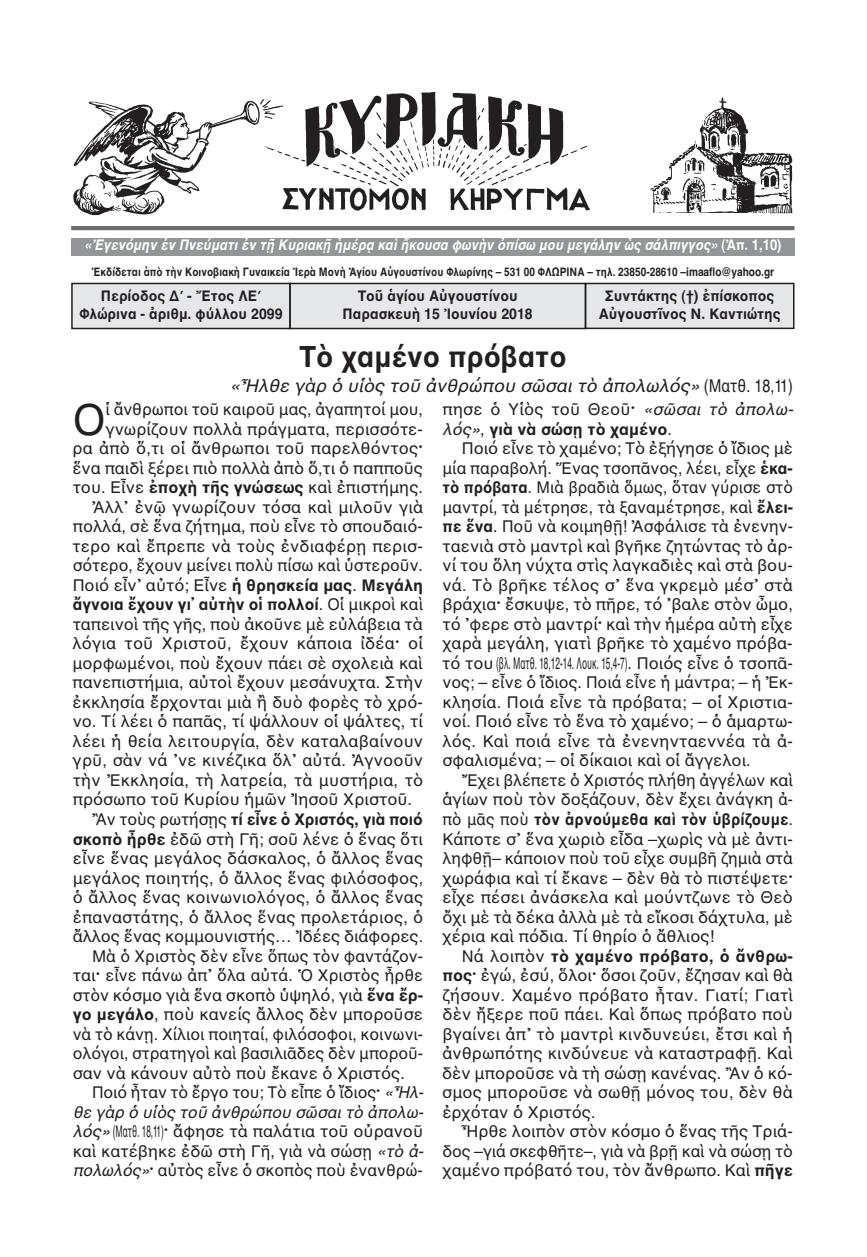
<style>
.page{position:relative;width:867px;height:1257px;background:#fff}
.page>*{position:absolute;margin:0;border:0;box-sizing:border-box;transform-origin:0 0}
.t1{font:43.5px "AL Helvetica";color:#231f20}
.t2{font:700 30px "AL Helvetica";color:#231f20;scale:.95 1}
.t3{font:italic 18px "AL Helvetica";color:#231f20}
.t4{font:16.5px "AL Helvetica";color:#231f20}
.t5{font:700 16.5px "AL Helvetica";color:#231f20}
.t6{font:16.5px "AL Helvetica";color:#231f20;scale:.5 1}
.t7{font:16.5px "AL Helvetica";color:#231f20;scale:.93 1}
.t8{font:700 16.5px "AL Helvetica";color:#231f20;scale:.93 1}
.t9{font:italic 16.5px "AL Helvetica";color:#231f20}
.t10{font:700 15px/18px "AL Helvetica";color:#231f20;text-align:center;scale:.95 1}
.t11{font:italic 700 15px "AL Helvetica";color:#fff;scale:.88 1}
.t12{font:700 12px "AL Helvetica";color:#231f20;scale:.85 1}
.s1{font-style:normal}
.s2{font-weight:700}
.s3{font-weight:400}
.s4{font-style:italic}
.s5{font-weight:400;font-style:italic}
</style>
<div class="page">
<div style="left:291px;top:284px;width:293px;height:44px;background:#e6e7e9"></div>
<div style="left:289px;top:283px;width:297px;height:46px;border:2px solid #231f20"></div>
<div style="left:73px;top:284px;width:216px;height:44px;background:#e6e7e9"></div>
<div style="left:71px;top:283px;width:220px;height:46px;border:2px solid #231f20"></div>
<div style="left:586px;top:284px;width:206px;height:43px;background:#e6e7e9"></div>
<div style="left:585px;top:283px;width:209px;height:46px;border:2px solid #231f20"></div>
<div style="left:71px;top:224px;width:723px;height:6px;background:#6c6d70"></div>
<div style="left:71px;top:238px;width:723px;height:17px;background:#939598"></div>
<div style="left:71px;top:89px;width:723px;height:137px;background:#fff"></div>
<img style="left:73px;top:92px;width:720px;height:124px">
<p class="t11" style="left:84px;top:236px;width:794px">«Ἐγενόμην ἐν Πνεύματι ἐν τῇ Κυριακῇ ἡμέρᾳ καὶ ἤκουσα φωνὴν ὀπίσω μου μεγάλην ὡς σάλπιγγος» <span class="s1">(Ἀπ. 1,10)</span></p>
<p class="t12" style="left:92px;top:264px;width:804px">Ἐκδίδεται ἀπὸ τὴν Κοινοβιακὴ Γυναικεία Ἱερὰ Μονὴ Ἁγίου Αὐγουστίνου Φλωρίνης – 531 00 ΦΛΩΡΙΝΑ – τηλ. 23850-28610 –imaaflo@yahoo.gr</p>
<p class="t10" style="left:79px;top:286px;width:215px">Περίοδος Δ΄ - Ἔτος ΛΕ΄<br>Φλώρινα - ἀριθμ. φύλλου 2099</p>
<p class="t10" style="left:598px;top:286px;width:193px">Συντάκτης (†) ἐπίσκοπος<br>Αὐγουστῖνος Ν. Καντιώτης</p>
<p class="t2" style="left:299px;top:339px;width:283px">Τὸ χαμένο πρόβατο</p>
<p class="t3" style="left:230px;top:375px;width:564px">«Ἦλθε γὰρ ὁ υἱὸς τοῦ ἀνθρώπου σῶσαι τὸ ἀπολωλός» <span class="s1">(Ματθ. 18,11)</span></p>
<p class="t10" style="left:342px;top:286px;width:201px">Τοῦ ἁγίου Αὐγουστίνου<br>Παρασκευὴ 15 Ἰουνίου 2018</p>
<p class="t1" style="left:73px;top:394px;width:34px">Ο</p>
<p class="t4" style="left:105px;top:400px;width:319px">ἱ ἄνθρωποι τοῦ καιροῦ μας, ἀγαπητοί μου,</p>
<p class="t4" style="left:105px;top:419px;width:319px">γνωρίζουν πολλὰ πράγματα, περισσότε-</p>
<p class="t4" style="left:72px;top:439px;width:352px">ρα ἀπὸ ὅ,τι οἱ ἄνθρωποι τοῦ παρελθόντος<span class="s2">·</span></p>
<p class="t4" style="left:72px;top:458px;width:352px">ἕνα παιδὶ ξέρει πιὸ πολλὰ ἀπὸ ὅ,τι ὁ παπποῦς</p>
<p class="t4" style="left:73px;top:478px;width:352px">του. Εἶνε <span class="s2">ἐποχὴ τῆς γνώσεως</span> καὶ ἐπιστήμης.</p>
<p class="t4" style="left:92px;top:497px;width:332px">Ἀλλ᾽ ἐνῷ γνωρίζουν τόσα καὶ μιλοῦν γιὰ</p>
<p class="t4" style="left:73px;top:517px;width:352px">πολλά, σὲ ἕνα ζήτημα, ποὺ εἶνε τὸ σπουδαιό-</p>
<p class="t4" style="left:72px;top:536px;width:352px">τερο καὶ ἔπρεπε νὰ τοὺς ἐνδιαφέρῃ περισ-</p>
<p class="t4" style="left:73px;top:556px;width:352px">σότερο, ἔχουν μείνει πολὺ πίσω καὶ ὑστεροῦν.</p>
<p class="t4" style="left:73px;top:575px;width:352px">Ποιό εἶν᾽ αὐτό; Εἶνε <span class="s2">ἡ θρησκεία μας</span>. <span class="s2">Μεγάλη</span></p>
<p class="t5" style="left:73px;top:595px;width:352px">ἄγνοια ἔχουν γι᾽ αὐτὴν οἱ πολλοί<span class="s3">. Οἱ μικροὶ καὶ</span></p>
<p class="t4" style="left:73px;top:614px;width:351px">ταπεινοὶ τῆς γῆς, ποὺ ἀκοῦνε μὲ εὐλάβεια τὰ</p>
<p class="t4" style="left:72px;top:634px;width:352px">λόγια τοῦ Χριστοῦ, ἔχουν κάποια ἰδέα<span class="s2">·</span> οἱ</p>
<p class="t4" style="left:72px;top:653px;width:352px">μορφωμένοι, ποὺ ἔχουν πάει σὲ σχολειὰ καὶ</p>
<p class="t4" style="left:72px;top:673px;width:352px">πανεπιστήμια, αὐτοὶ ἔχουν μεσάνυχτα. Στὴν</p>
<p class="t4" style="left:72px;top:692px;width:352px">ἐκκλησία ἔρχονται μιὰ ἢ δυὸ φορὲς τὸ χρό-</p>
<p class="t4" style="left:73px;top:712px;width:352px">νο. Τί λέει ὁ παπᾶς, τί ψάλλουν οἱ ψάλτες, τί</p>
<p class="t4" style="left:73px;top:731px;width:352px">λέει ἡ θεία λειτουργία, δὲν καταλαβαίνουν</p>
<p class="t4" style="left:73px;top:751px;width:352px">γρῦ, σὰν νά ᾽νε κινέζικα ὅλ᾽ αὐτά. Ἀγνοοῦν</p>
<p class="t4" style="left:73px;top:770px;width:352px">τὴν Ἐκκλησία, τὴ λατρεία, τὰ μυστήρια, τὸ</p>
<p class="t4" style="left:73px;top:790px;width:341px">πρόσωπο τοῦ Κυρίου ἡμῶν Ἰησοῦ Χριστοῦ.</p>
<p class="t5" style="left:92px;top:809px;width:332px"><span class="s3">Ἂν τοὺς ρωτήσῃς</span> τί εἶνε ὁ Χριστός, γιὰ ποιό</p>
<p class="t4" style="left:73px;top:829px;width:352px"><span class="s2">σκοπὸ ἦρθε</span> ἐδῶ στὴ Γῆ; σοῦ λένε ὁ ἕνας ὅτι</p>
<p class="t4" style="left:73px;top:848px;width:352px">εἶνε ἕνας μεγάλος δάσκαλος, ὁ ἄλλος ἕνας</p>
<p class="t4" style="left:73px;top:868px;width:352px">μεγάλος ποιητής, ὁ ἄλλος ἕνας φιλόσοφος,</p>
<p class="t4" style="left:73px;top:887px;width:352px">ὁ ἄλλος ἕνας κοινωνιολόγος, ὁ ἄλλος ἕνας</p>
<p class="t4" style="left:73px;top:907px;width:352px">ἐπαναστάτης, ὁ ἄλλος ἕνας προλετάριος, ὁ</p>
<p class="t4" style="left:73px;top:926px;width:352px">ἄλλος ἕνας κομμουνιστής… Ἰδέες διάφορες.</p>
<p class="t4" style="left:92px;top:946px;width:332px">Μὰ ὁ Χριστὸς δὲν εἶνε ὅπως τὸν φαντάζον-</p>
<p class="t4" style="left:73px;top:965px;width:352px">ται<span class="s2">·</span> εἶνε πάνω ἀπ᾽ ὅλα αὐτά. Ὁ Χριστὸς ἦρθε</p>
<p class="t4" style="left:73px;top:985px;width:352px">στὸν κόσμο γιὰ ἕνα σκοπὸ ὑψηλό, γιὰ <span class="s2">ἕνα ἔρ-</span></p>
<p class="t4" style="left:73px;top:1004px;width:352px"><span class="s2">γο μεγάλο</span>, ποὺ κανείς ἄλλος δὲν μποροῦσε</p>
<p class="t4" style="left:73px;top:1024px;width:352px">νὰ τὸ κάνῃ. Χίλιοι ποιηταί, φιλόσοφοι, κοινωνι-</p>
<p class="t4" style="left:73px;top:1043px;width:352px">ολόγοι, στρατηγοὶ καὶ βασιλιᾶδες δὲν μποροῦ-</p>
<p class="t4" style="left:73px;top:1063px;width:334px">σαν νὰ κάνουν αὐτὸ ποὺ ἔκανε ὁ Χριστός.</p>
<p class="t4" style="left:92px;top:1082px;width:333px">Ποιό ἦταν τὸ ἔργο του; Τὸ εἶπε ὁ ἴδιος<span class="s2">·</span> <span class="s4">«Ἦλ-</span></p>
<p class="t9" style="left:73px;top:1102px;width:352px">θε γὰρ ὁ υἱὸς τοῦ ἀνθρώπου σῶσαι τὸ ἀπολω-</p>
<p class="t6" style="left:73px;top:1121px;width:702px"><span class="s4">λός»</span> (Ματθ. 18,11)<span class="s2">·</span> ἄφησε τὰ παλάτια τοῦ οὐρανοῦ</p>
<p class="t4" style="left:73px;top:1141px;width:352px">καὶ κατέβηκε ἐδῶ στὴ Γῆ, γιὰ νὰ σώσῃ <span class="s4">«τὸ ἀ-</span></p>
<p class="t4" style="left:73px;top:1160px;width:352px"><span class="s4">πολωλός»</span><span class="s2">·</span> αὐτὸς εἶνε ὁ σκοπὸς ποὺ ἐνανθρώ-</p>
<p class="t4" style="left:442px;top:400px;width:352px">πησε ὁ Υἱὸς τοῦ Θεοῦ<span class="s2">·</span> <span class="s4">«σῶσαι τὸ ἀπολω-</span></p>
<p class="t5" style="left:442px;top:419px;width:231px"><span class="s5">λός»</span><span class="s3">,</span> γιὰ νὰ σώσῃ τὸ χαμένο<span class="s3">.</span></p>
<p class="t4" style="left:462px;top:439px;width:332px">Ποιό εἶνε τὸ χαμένο; Τὸ ἐξήγησε ὁ ἴδιος μὲ</p>
<p class="t4" style="left:442px;top:458px;width:351px">μία παραβολή. Ἕνας τσοπᾶνος, λέει, εἶχε <span class="s2">ἑκα-</span></p>
<p class="t7" style="left:442px;top:478px;width:378px"><span class="s2">τὸ πρόβατα</span>. Μιὰ βραδιὰ ὅμως, ὅταν γύρισε στὸ</p>
<p class="t4" style="left:442px;top:497px;width:352px">μαντρί, τὰ μέτρησε, τὰ ξαναμέτρησε, καὶ <span class="s2">ἔλει-</span></p>
<p class="t4" style="left:442px;top:517px;width:352px"><span class="s2">πε ἕνα</span>. Ποῦ νὰ κοιμηθῇ! Ἀσφάλισε τὰ ἐνενην-</p>
<p class="t4" style="left:442px;top:536px;width:352px">ταενιὰ στὸ μαντρὶ καὶ βγῆκε ζητώντας τὸ ἀρ-</p>
<p class="t4" style="left:442px;top:556px;width:352px">νί του ὅλη νύχτα στὶς λαγκαδιὲς καὶ στὰ βου-</p>
<p class="t4" style="left:442px;top:575px;width:352px">νά. Τὸ βρῆκε τέλος σ᾽ ἕνα γκρεμὸ μέσ᾽ στὰ</p>
<p class="t4" style="left:442px;top:595px;width:352px">βράχια<span class="s2">·</span> ἔσκυψε, τὸ πῆρε, τό ᾽βαλε στὸν ὦμο,</p>
<p class="t4" style="left:442px;top:614px;width:352px">τό ᾽φερε στὸ μαντρί<span class="s2">·</span> καὶ τὴν ἡμέρα αὐτὴ εἶχε</p>
<p class="t4" style="left:442px;top:634px;width:352px">χαρὰ μεγάλη, γιατὶ βρῆκε τὸ χαμένο πρόβα-</p>
<p class="t4" style="left:442px;top:653px;width:352px">τό του (βλ. Ματθ. 18,12-14. Λουκ. 15,4-7). Ποιός εἶνε ὁ τσοπᾶ-</p>
<p class="t4" style="left:442px;top:673px;width:352px">νος; – εἶνε ὁ ἴδιος. Ποιά εἶνε ἡ μάντρα; – ἡ Ἐκ-</p>
<p class="t4" style="left:442px;top:692px;width:352px">κλησία. Ποιά εἶνε τὰ πρόβατα; – οἱ Χριστια-</p>
<p class="t4" style="left:442px;top:712px;width:352px">νοί. Ποιό εἶνε τὸ ἕνα τὸ χαμένο; – ὁ ἁμαρτω-</p>
<p class="t4" style="left:442px;top:731px;width:352px">λός. Καὶ ποιά εἶνε τὰ ἐνενηνταεννέα τὰ ἀ-</p>
<p class="t4" style="left:442px;top:751px;width:310px">σφαλισμένα; – οἱ δίκαιοι καὶ οἱ ἄγγελοι.</p>
<p class="t4" style="left:462px;top:770px;width:332px">Ἔχει βλέπετε ὁ Χριστός πλήθη ἀγγέλων καὶ</p>
<p class="t4" style="left:442px;top:790px;width:352px">ἁγίων ποὺ τὸν δοξάζουν, δὲν ἔχει ἀνάγκη ἀ-</p>
<p class="t8" style="left:442px;top:809px;width:378px"><span class="s3">πὸ μᾶς ποὺ</span> τὸν ἀρνούμεθα καὶ τὸν ὑβρίζουμε<span class="s3">.</span></p>
<p class="t4" style="left:442px;top:829px;width:352px">Κάποτε σ᾽ ἕνα χωριὸ εἶδα –χωρὶς νὰ μὲ ἀντι-</p>
<p class="t4" style="left:442px;top:848px;width:352px">ληφθῇ– κάποιον ποὺ τοῦ εἶχε συμβῆ ζημιὰ στὰ</p>
<p class="t4" style="left:442px;top:868px;width:352px">χωράφια καὶ τί ἔκανε – δὲν θὰ τὸ πιστέψετε<span class="s2">·</span></p>
<p class="t4" style="left:442px;top:887px;width:352px">εἶχε πέσει ἀνάσκελα καὶ μούντζωνε τὸ Θεὸ</p>
<p class="t4" style="left:442px;top:907px;width:352px">ὄχι μὲ τὰ δέκα ἀλλὰ μὲ τὰ εἴκοσι δάχτυλα, μὲ</p>
<p class="t4" style="left:442px;top:926px;width:273px">χέρια καὶ πόδια. Τί θηρίο ὁ ἄθλιος!</p>
<p class="t5" style="left:462px;top:946px;width:332px"><span class="s3">Νά λοιπὸν</span> τὸ χαμένο πρόβατο, ὁ ἄνθρω-</p>
<p class="t4" style="left:442px;top:965px;width:352px"><span class="s2">πος·</span> ἐγώ, ἐσύ, ὅλοι<span class="s2">·</span> ὅσοι ζοῦν, ἔζησαν καὶ θὰ</p>
<p class="t4" style="left:442px;top:985px;width:352px">ζήσουν. Χαμένο πρόβατο ἦταν. Γιατί; Γιατὶ</p>
<p class="t4" style="left:442px;top:1004px;width:352px">δὲν ἤξερε ποῦ πάει. Καὶ ὅπως πρόβατο ποὺ</p>
<p class="t4" style="left:442px;top:1024px;width:352px">βγαίνει ἀπ᾽ τὸ μαντρὶ κινδυνεύει, ἔτσι καὶ ἡ</p>
<p class="t4" style="left:442px;top:1043px;width:352px">ἀνθρωπότης κινδύνευε νὰ καταστραφῇ. Καὶ</p>
<p class="t4" style="left:442px;top:1063px;width:352px">δὲν μποροῦσε νὰ τὴ σώσῃ κανένας. Ἂν ὁ κό-</p>
<p class="t4" style="left:442px;top:1082px;width:352px">σμος μποροῦσε νὰ σωθῇ μόνος του, δὲν θὰ</p>
<p class="t4" style="left:442px;top:1102px;width:155px">ἐρχόταν ὁ Χριστός.</p>
<p class="t4" style="left:461px;top:1121px;width:332px">Ἦρθε λοιπὸν στὸν κόσμο ὁ ἕνας τῆς Τριά-</p>
<p class="t4" style="left:442px;top:1141px;width:352px">δος –γιά σκεφθῆτε–, γιὰ νὰ βρῇ καὶ νὰ σώσῃ τὸ</p>
<p class="t4" style="left:442px;top:1160px;width:352px">χαμένο πρόβατό του, τὸν ἄνθρωπο. Καὶ <span class="s2">πῆγε</span></p>
</div>
